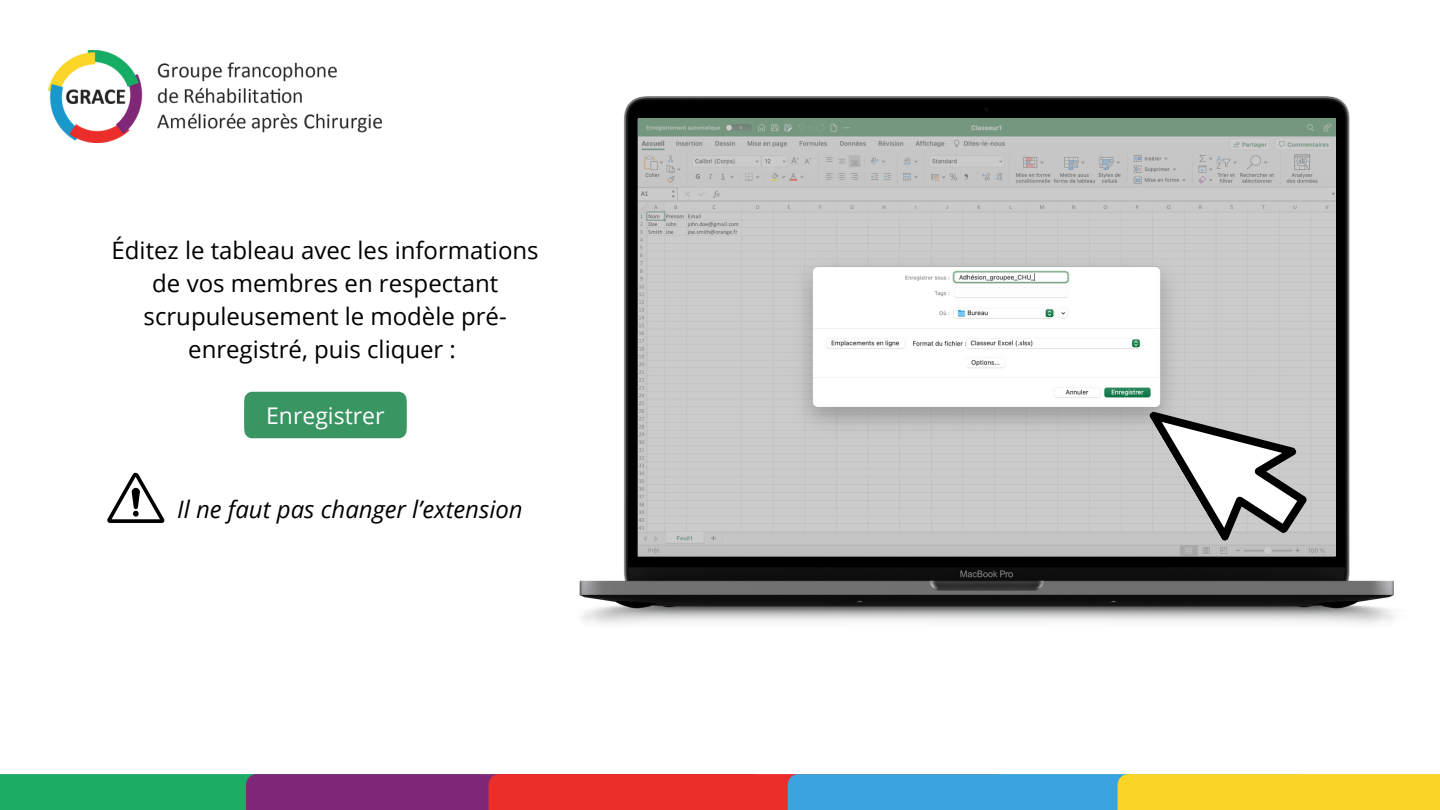
<style>
.page{position:relative;width:1440px;height:810px;background:#fff}
.page>*{position:absolute;margin:0;border:0;box-sizing:border-box;transform-origin:0 0}
.t1{font:24px/33px "Open Sans";color:#000;text-align:center}
.t2{font:italic 24px "Open Sans";color:#000}
.t3{font:23px "Open Sans";color:#fff}
</style>
<div class="page">
<img style="left:49px;top:50px;width:332px;height:93px">
<svg style="left:0;top:774px;width:1440px;height:36px;background:#8f826a"></svg>
<img style="left:579px;top:96px;width:815px;height:529px">
<img style="left:639px;top:119px;width:697px;height:437px">
<svg style="left:1148px;top:359px;width:181px;height:203px"></svg>
<div style="left:244px;top:395px;width:163px;height:43px;background:#399562;border-radius:8px"></div>
<div style="left:244px;top:392px;width:163px;height:43px;background:#399562;border-radius:8px"></div>
<svg style="left:107px;top:473px;width:58px;height:50px"></svg>
<p class="t1" style="left:112px;top:233px;width:429px">Éditez le tableau avec les informations de vos membres en respectant scrupuleusement le modèle pré&shy;enregistré, puis cliquer :</p>
<p class="t3" style="left:266px;top:399px;width:120px">Enregistrer</p>
<p class="t2" style="left:177px;top:493px;width:347px">Il ne faut pas changer l’extension</p>
</div>
